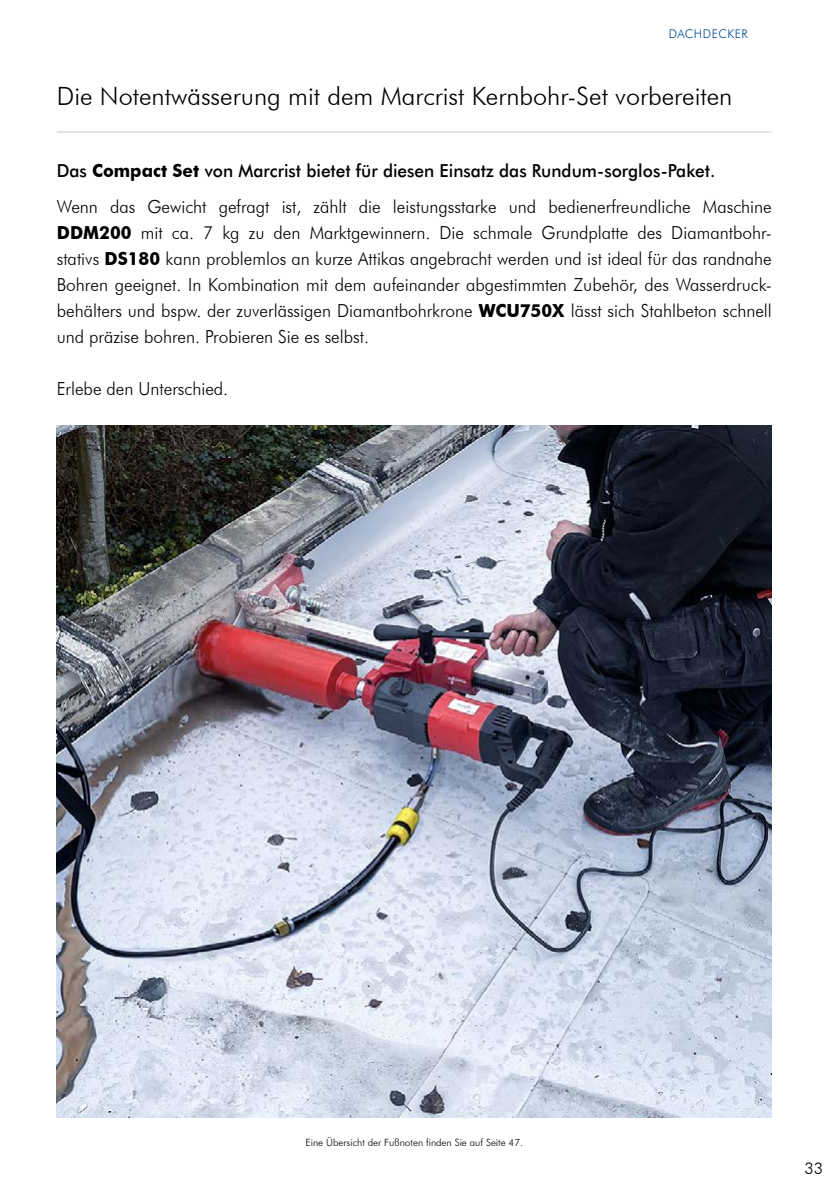
<style>
.page{position:relative;width:840px;height:1191px;background:#fff}
.page>*{position:absolute;margin:0;border:0;box-sizing:border-box;transform-origin:0 0}
.t1{font:300 25.2px "Futura BT";color:#000}
.t2{font:300 18px/26px "Futura BT";color:#000;scale:.96 1}
.t3{font:300 16px "Futura BT";color:#000}
.t4{font:300 12px "Futura BT";letter-spacing:.04em;color:#004a98}
.t5{font:300 10px "Futura BT";color:#000}
.s1{font-weight:500}
.s2{font-weight:700}
</style>
<div class="page">
<hr style="left:57px;top:131px;width:714px;height:2px;background:#e2e3e8">
<img style="left:57px;top:425px;width:714px;height:692px">
<p class="t4" style="left:668px;top:26px;width:80px">DACHDECKER</p>
<h1 class="t1" style="left:57px;top:81px;width:676px">Die Notentwässerung mit dem Marcrist Kernbohr-Set vorbereiten</h1>
<p class="t2" style="left:57px;top:152px;width:746px;line-height:36px"><span class="s1">Das</span> <span class="s2">Compact Set</span> <span class="s1">von Marcrist bietet für diesen Einsatz das Rundum-sorglos-Paket.<br></span>Wenn das Gewicht gefragt ist, zählt die leistungsstarke und bedienerfreundliche Maschine</p>
<p class="t2" style="left:57px;top:219px;width:746px;text-align:justify"><span class="s2">DDM200</span> mit ca. 7 kg zu den Marktgewinnern. Die schmale Grundplatte des Diamantbohr&shy;stativs <span class="s2">DS180</span> kann problemlos an kurze Attikas angebracht werden und ist ideal für das randnahe Bohren geeignet. In Kombination mit dem aufeinander abgestimmten Zubehör, des Wasserdruck&shy;behälters und bspw. der zuverlässigen Diamantbohrkrone <span class="s2">WCU750X</span> lässt sich Stahlbeton schnell und präzise bohren. Probieren Sie es selbst.</p>
<p class="t2" style="left:57px;top:375px;width:180px">Erlebe den Unterschied.</p>
<p class="t5" style="left:305px;top:1136px;width:219px">Eine Übersicht der Fußnoten finden Sie auf Seite 47.</p>
<p class="t3" style="left:804px;top:1158px;width:20px">33</p>
</div>
